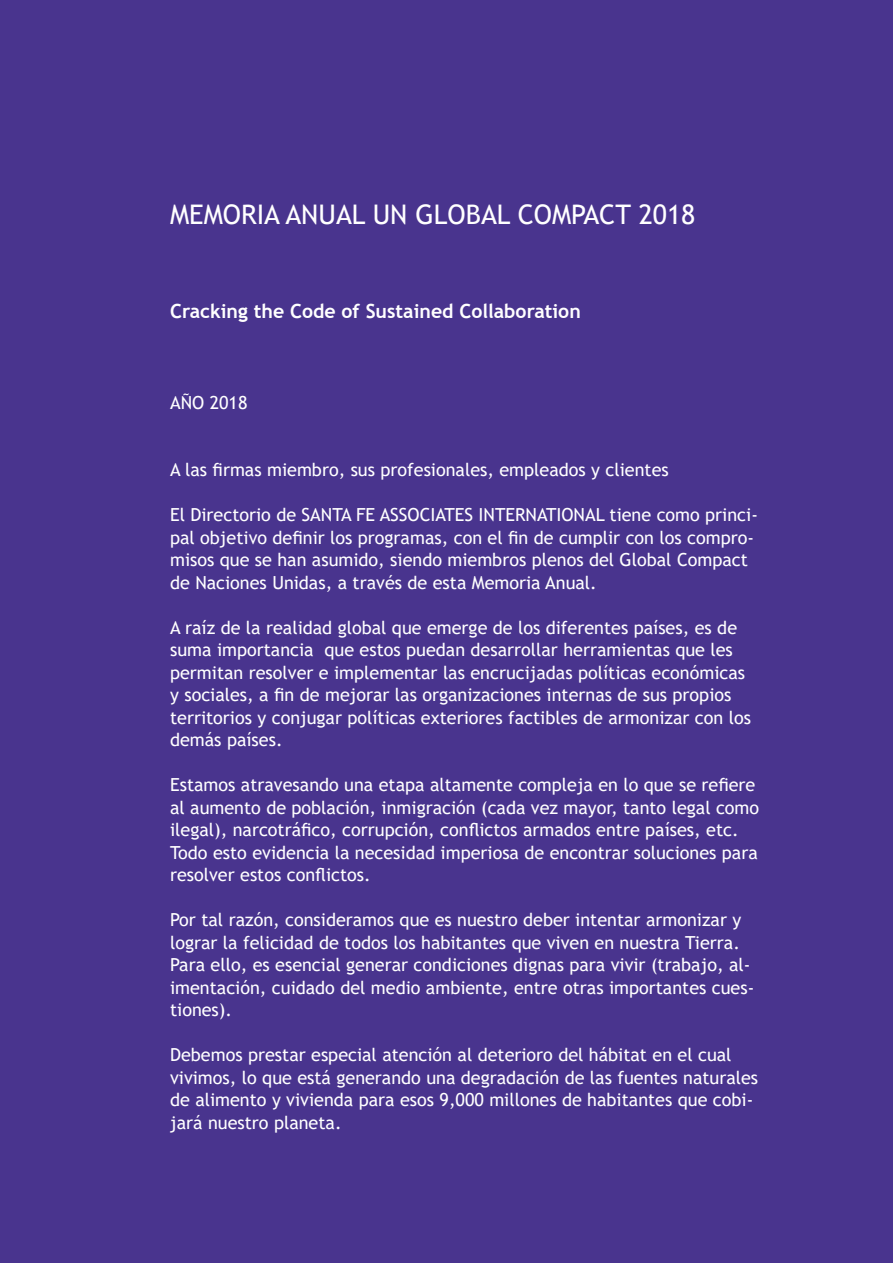
<style>
.page{position:relative;width:893px;height:1263px;background:#49348e}
.page>*{position:absolute;margin:0;border:0;box-sizing:border-box;transform-origin:0 0}
.t1{font:27px "Trebuchet MS";color:#fff}
.t2{font:700 19.5px "Trebuchet MS";color:#fff}
.t3{font:18px/22.5px "Trebuchet MS";color:#fff}
</style>
<div class="page">
<h1 class="t1" style="left:170px;top:197px;width:527px">MEMORIA ANUAL UN GLOBAL COMPACT 2018</h1>
<p class="t2" style="left:170px;top:299px;width:412px">Cracking the Code of Sustained Collaboration</p>
<p class="t3" style="left:170px;top:391px;width:79px">AÑO 2018</p>
<p class="t3" style="left:170px;top:458px;width:500px">A las firmas miembro, sus profesionales, empleados y clientes</p>
<p class="t3" style="left:170px;top:503px;width:589px">El Directorio de SANTA FE ASSOCIATES INTERNATIONAL tiene como princi&shy;pal objetivo definir los programas, con el fin de cumplir con los compro&shy;misos que se han asumido, siendo miembros plenos del Global Compact de Naciones Unidas, a través de esta Memoria Anual.</p>
<p class="t3" style="left:170px;top:616px;width:582px">A raíz de la realidad global que emerge de los diferentes países, es de suma importancia que estos puedan desarrollar herramientas que les permitan resolver e implementar las encrucijadas políticas económicas y sociales, a fin de mejorar las organizaciones internas de sus propios territorios y conjugar políticas exteriores factibles de armonizar con los demás países.</p>
<p class="t3" style="left:170px;top:773px;width:591px">Estamos atravesando una etapa altamente compleja en lo que se refiere al aumento de población, inmigración (cada vez mayor, tanto legal como ilegal), narcotráfico, corrupción, conflictos armados entre países, etc.<br>Todo esto evidencia la necesidad imperiosa de encontrar soluciones para resolver estos conflictos.</p>
<p class="t3" style="left:170px;top:908px;width:586px">Por tal razón, consideramos que es nuestro deber intentar armonizar y lograr la felicidad de todos los habitantes que viven en nuestra Tierra.<br>Para ello, es esencial generar condiciones dignas para vivir (trabajo, al&shy;imentación, cuidado del medio ambiente, entre otras importantes cues&shy;tiones).</p>
<p class="t3" style="left:170px;top:1043px;width:590px">Debemos prestar especial atención al deterioro del hábitat en el cual vivimos, lo que está generando una degradación de las fuentes naturales de alimento y vivienda para esos 9,000 millones de habitantes que cobi&shy;jará nuestro planeta.</p>
</div>
